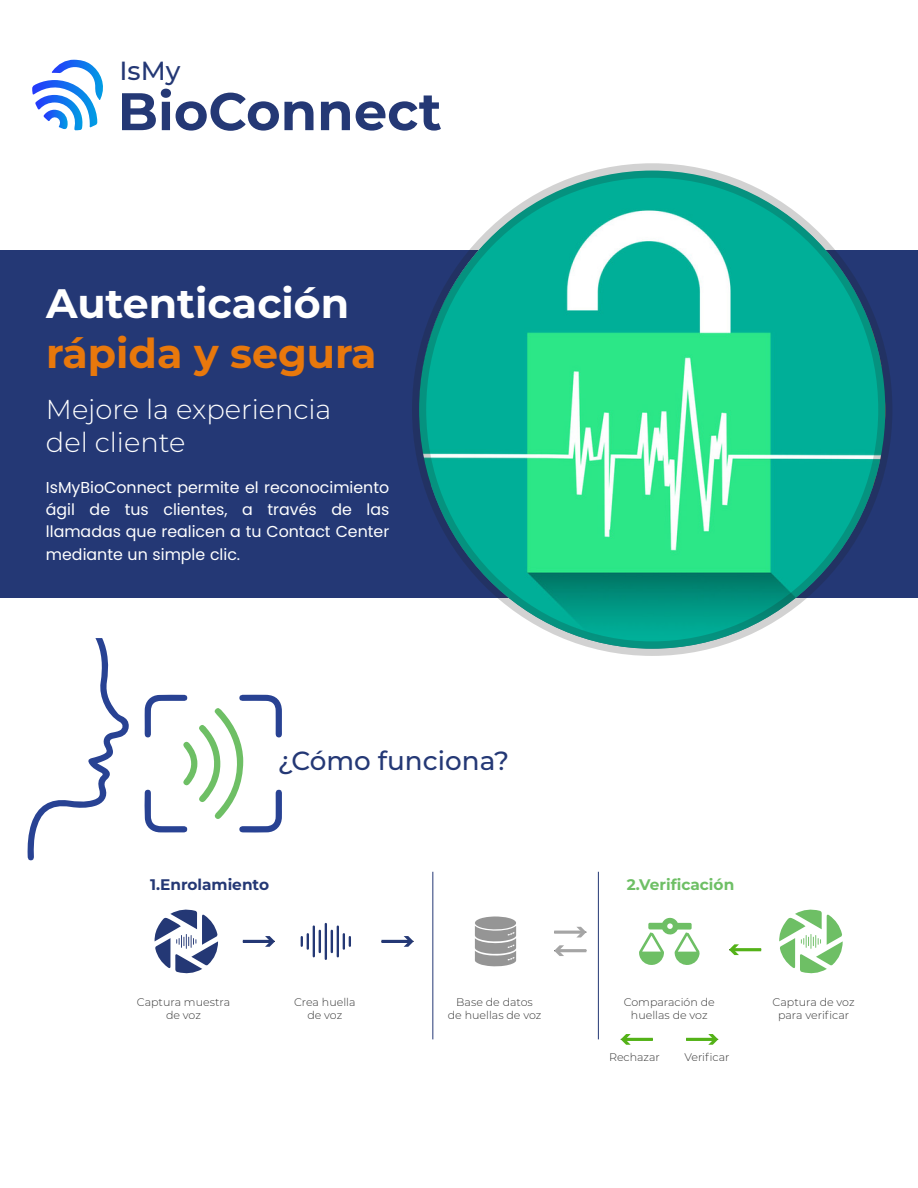
<style>
.page{position:relative;width:918px;height:1188px;background:#fff}
.page>*{position:absolute;margin:0;border:0;box-sizing:border-box;transform-origin:0 0}
.t1{font:700 52.8px "Montserrat";color:#243875}
.t2{font:700 41.1px "Montserrat";color:#fff}
.t3{font:700 41.1px "Montserrat";color:#e8780c}
.t4{font:300 27.3px/32.8px "Montserrat";color:#fff}
.t5{font:500 26.25px "Montserrat";color:#243875}
.t6{font:15.75px/22px "Poppins";color:#fff;text-align:justify}
.t7{font:700 15.3px "Montserrat";color:#243875}
.t8{font:700 15.3px "Montserrat";color:#6ebf65}
.t9{font:300 11.1px/13.2px "Montserrat";color:#383838;text-align:center}
</style>
<div class="page">
<div style="left:0;top:250px;width:918px;height:347px;background:#243875"></div>
<svg style="left:412px;top:163px;width:480px;height:493px"></svg>
<svg style="left:32px;top:60px;width:71px;height:71px"></svg>
<svg style="left:27px;top:638px;width:102px;height:223px"></svg>
<svg style="left:144px;top:695px;width:138px;height:138px"></svg>
<svg style="left:154px;top:909px;width:64px;height:65px"></svg>
<svg style="left:779px;top:909px;width:64px;height:65px"></svg>
<svg style="left:301px;top:923px;width:50px;height:37px"></svg>
<svg style="left:475px;top:916px;width:41px;height:50px;background:#a6a6a6"></svg>
<svg style="left:639px;top:917px;width:61px;height:48px"></svg>
<hr style="left:243px;top:940px;width:28px;height:3px;background:#243875">
<svg style="left:265px;top:936px;width:10px;height:11px"></svg>
<hr style="left:381px;top:940px;width:29px;height:3px;background:#243875">
<svg style="left:404px;top:936px;width:10px;height:11px"></svg>
<hr style="left:624px;top:1038px;width:29px;height:3px;background:#54b218">
<svg style="left:621px;top:1034px;width:10px;height:11px"></svg>
<hr style="left:686px;top:1038px;width:29px;height:3px;background:#54b218">
<svg style="left:708px;top:1034px;width:10px;height:11px"></svg>
<hr style="left:733px;top:948px;width:28px;height:3px;background:#54b218">
<svg style="left:729px;top:944px;width:10px;height:11px"></svg>
<hr style="left:554px;top:931px;width:29px;height:3px;background:#a5a5a5">
<svg style="left:576px;top:927px;width:10px;height:10px"></svg>
<hr style="left:558px;top:949px;width:28px;height:3px;background:#a5a5a5">
<svg style="left:554px;top:945px;width:10px;height:11px"></svg>
<h3 class="t5" style="left:119px;top:52px;width:62px">IsMy</h3>
<h1 class="t1" style="left:118px;top:73px;width:326px">BioConnect</h1>
<h2 class="t2" style="left:46px;top:274px;width:305px">Autenticación</h2>
<h2 class="t3" style="left:46px;top:324px;width:332px">rápida y segura</h2>
<h3 class="t4" style="left:46px;top:395px;width:287px">Mejore la experiencia del cliente</h3>
<h3 class="t6" style="left:46px;top:477px;width:345px">IsMyBioConnect permite el reconocimiento ágil de tus clientes, a través de las llamadas que realicen a tu Contact Center mediante un simple clic.</h3>
<h3 class="t5" style="left:278px;top:743px;width:233px">¿Cómo funciona?</h3>
<h3 class="t7" style="left:150px;top:874px;width:121px">1.Enrolamiento</h3>
<h3 class="t8" style="left:627px;top:874px;width:109px">2.Verificación</h3>
<p class="t9" style="left:137px;top:995px;width:95px">Captura muestra de voz</p>
<p class="t9" style="left:773px;top:995px;width:83px">Captura de voz para verificar</p>
<p class="t9" style="left:294px;top:995px;width:63px">Crea huella de voz</p>
<p class="t9" style="left:448px;top:995px;width:95px">Base de datos<br>de huellas de voz</p>
<p class="t9" style="left:624px;top:995px;width:93px">Comparación de huellas de voz</p>
<p class="t9" style="left:609px;top:1050px;width:52px">Rechazar</p>
<p class="t9" style="left:684px;top:1050px;width:47px">Verificar</p>
</div>
